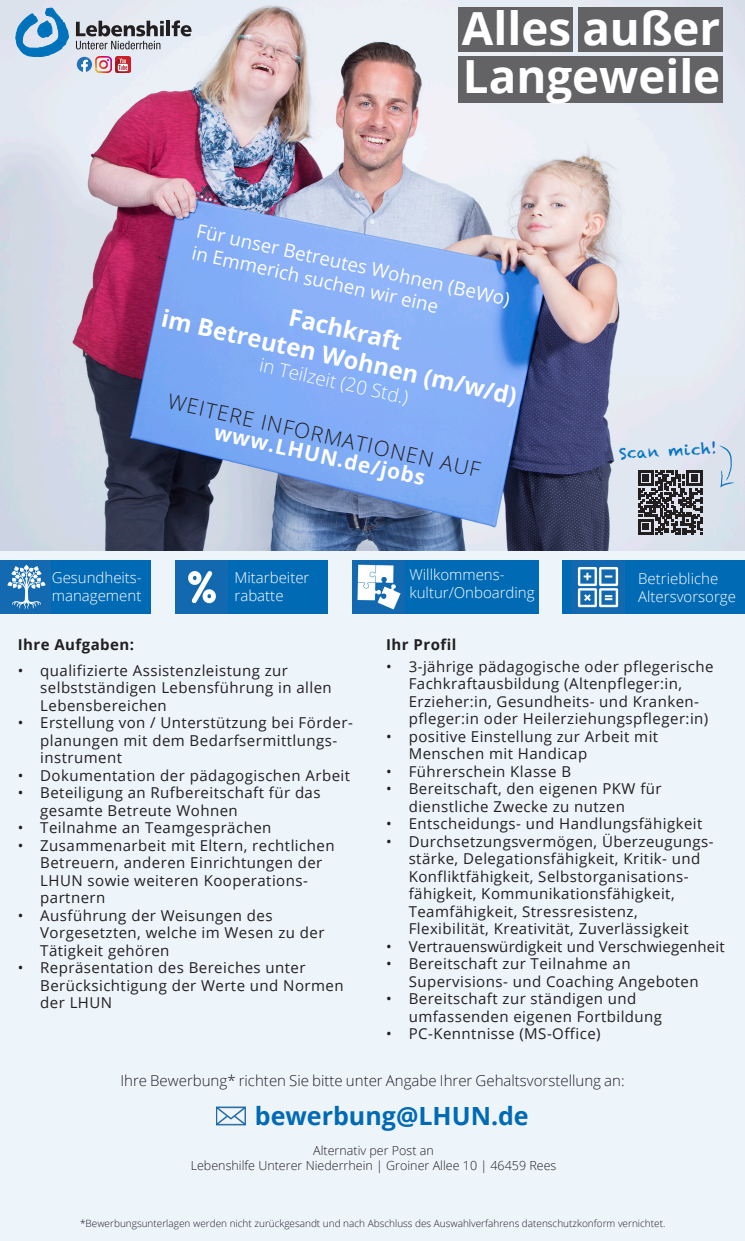
<style>
.page{position:relative;width:745px;height:1241px;background:#fff}
.page>*{position:absolute;margin:0;border:0;box-sizing:border-box;transform-origin:0 0}
.t1{font:700 45.62px "Open Sans";color:#fff}
.t2{font:700 25px "Open Sans";color:#006ab5}
.t3{font:700 23.75px "Open Sans";color:#fff}
.t4{font:300 20.88px/19.8px "Open Sans";color:#231f20;text-align:center}
.t5{font:18.75px/22.8px "Open Sans";color:#fff}
.t6{font:300 18.75px "Open Sans";color:#fff}
.t7{font:15px/17.5px "Open Sans";letter-spacing:.03em;color:#231f20}
.t8{font:300 15px/18px "Open Sans";color:#fff}
.t9{font:300 15px "Open Sans";color:#231f20}
.t10{font:15px "Open Sans";letter-spacing:.01em;color:#231f20}
.t11{font:700 15px "Open Sans";letter-spacing:.03em;color:#231f20}
.t12{font:15px "Chalkduster";color:#0072bc}
.t13{font:300 12.5px "Open Sans";color:#231f20}
.t14{font:300 10px "Open Sans";color:#231f20}
.s1{font-weight:700;color:#fff}
</style>
<div class="page">
<div style="left:0;top:550px;width:744px;height:690px;background:#edf4fa"></div>
<img style="left:0;top:0;width:744px;height:550px">
<div style="left:458px;top:7px;width:114px;height:45px;background:#636366"></div>
<div style="left:578px;top:7px;width:144px;height:45px;background:#636366"></div>
<div style="left:458px;top:56px;width:264px;height:47px;background:#636366"></div>
<svg style="left:16px;top:8px;width:53px;height:49px;background:#73add6"></svg>
<hr style="left:166px;top:21px;width:4px;height:15px;background:#231f20">
<svg style="left:171px;top:20px;width:20px;height:16px"></svg>
<svg style="left:76px;top:21px;width:88px;height:28px;background:#9ea1a7"></svg>
<svg style="left:77px;top:57px;width:15px;height:15px"></svg>
<img style="left:96px;top:57px;width:15px;height:15px">
<img style="left:115px;top:57px;width:15px;height:15px">
<div style="left:562px;top:560px;width:182px;height:53px;background:#006ab5"></div>
<img style="left:571px;top:560px;width:53px;height:53px">
<img style="left:216px;top:1106px;width:29px;height:18px">
<img style="left:0;top:560px;width:52px;height:53px">
<div style="left:52px;top:560px;width:99px;height:53px;background:#006ab5"></div>
<img style="left:175px;top:560px;width:53px;height:53px">
<div style="left:228px;top:560px;width:99px;height:53px;background:#006ab5"></div>
<img style="left:352px;top:560px;width:53px;height:53px">
<div style="left:405px;top:560px;width:133px;height:53px;background:#006ab5"></div>
<svg style="left:718px;top:445px;width:16px;height:42px"></svg>
<svg style="left:637px;top:470px;width:64px;height:64px;background:#656469"></svg>
<p class="t1" style="left:461px;top:-4px;width:260px">Alles außer</p>
<p class="t1" style="left:462px;top:44px;width:259px">Langeweile</p>
<p class="t5" style="left:200px;top:217px;width:321px;rotate:13deg">Für unser Betreutes Wohnen (BeWo) in Emmerich suchen wir eine</p>
<p class="t3" style="left:166px;top:300px;width:364px;rotate:13deg">im Betreuten Wohnen (m/w/d)</p>
<p class="t3" style="left:293px;top:300px;width:116px;rotate:13deg">Fachkraft</p>
<p class="t6" style="left:263px;top:351px;width:153px;rotate:13deg">in Teilzeit (20 Std.)</p>
<p class="t4" style="left:171px;top:389px;width:321px;rotate:13deg">WEITERE INFORMATIONEN AUF <span class="s1">www.LHUN.de/jobs</span></p>
<p class="t8" style="left:52px;top:568px;width:91px">Gesundheits-</p>
<p class="t8" style="left:52px;top:586px;width:91px">management</p>
<p class="t11" style="left:18px;top:634px;width:118px">Ihre Aufgaben:</p>
<p class="t8" style="left:234px;top:568px;width:76px">Mitarbeiter rabatte</p>
<p class="t8" style="left:409px;top:565px;width:96px">Willkommens-</p>
<p class="t8" style="left:409px;top:583px;width:126px">kultur/Onboarding</p>
<p class="t11" style="left:386px;top:634px;width:72px">Ihr Profil</p>
<p class="t12" style="left:618px;top:444px;width:99px;rotate:-3deg">Scan mich!</p>
<p class="t8" style="left:637px;top:568px;width:82px">Betriebliche</p>
<p class="t8" style="left:637px;top:586px;width:99px">Altersvorsorge</p>
<p class="t7" style="left:40px;top:661px;width:293px;text-indent:-22px">• qualifizierte Assistenzleistung zur selbstständigen Lebensführung in allen<br>Lebensbereichen</p>
<p class="t7" style="left:40px;top:713px;width:314px;text-indent:-22px">• Erstellung von / Unterstützung bei Förder&shy;planungen mit dem Bedarfsermittlungs&shy;instrument</p>
<p class="t7" style="left:18px;top:766px;width:334px">• Dokumentation der pädagogischen Arbeit</p>
<p class="t7" style="left:40px;top:783px;width:282px;text-indent:-22px">• Beteiligung an Rufbereitschaft für das gesamte Betreute Wohnen</p>
<p class="t7" style="left:18px;top:818px;width:255px">• Teilnahme an Teamgesprächen</p>
<p class="t7" style="left:40px;top:836px;width:295px;text-indent:-22px">• Zusammenarbeit mit Eltern, rechtlichen<br>Betreuern, anderen Einrichtungen der<br>LHUN sowie weiteren Kooperations&shy;partnern</p>
<p class="t7" style="left:40px;top:906px;width:285px;text-indent:-22px">• Ausführung der Weisungen des<br>Vorgesetzten, welche im Wesen zu der<br>Tätigkeit gehören</p>
<p class="t7" style="left:40px;top:958px;width:305px;text-indent:-22px">• Repräsentation des Bereiches unter<br>Berücksichtigung der Werte und Normen der LHUN</p>
<p class="t7" style="left:408px;top:656px;width:306px;text-indent:-22px">• 3-jährige pädagogische oder pflegerische Fachkraftausbildung (Altenpfleger:in, Erzieher:in, Gesundheits- und Kranken&shy;pfleger:in oder Heilerziehungspfleger:in)</p>
<p class="t7" style="left:408px;top:726px;width:251px;text-indent:-22px">• positive Einstellung zur Arbeit mit<br>Menschen mit Handicap</p>
<p class="t7" style="left:386px;top:761px;width:186px">• Führerschein Klasse B</p>
<p class="t7" style="left:408px;top:779px;width:254px;text-indent:-22px">• Bereitschaft, den eigenen PKW für dienstliche Zwecke zu nutzen</p>
<p class="t7" style="left:386px;top:814px;width:317px">• Entscheidungs- und Handlungsfähigkeit</p>
<p class="t7" style="left:408px;top:831px;width:306px;text-indent:-22px">• Durchsetzungsvermögen, Überzeugungs&shy;stärke, Delegationsfähigkeit, Kritik- und Konfliktfähigkeit, Selbstorganisations&shy;fähigkeit, Kommunikationsfähigkeit, Teamfähigkeit, Stressresistenz, Flexibilität, Kreativität, Zuverlässigkeit</p>
<p class="t10" style="left:386px;top:935px;width:340px">• Vertrauenswürdigkeit und Verschwiegenheit</p>
<p class="t7" style="left:408px;top:954px;width:291px;text-indent:-22px">• Bereitschaft zur Teilnahme an<br>Supervisions- und Coaching Angeboten</p>
<p class="t7" style="left:408px;top:989px;width:255px;text-indent:-22px">• Bereitschaft zur ständigen und umfassenden eigenen Fortbildung</p>
<p class="t7" style="left:386px;top:1024px;width:216px">• PC-Kenntnisse (MS-Office)</p>
<p class="t9" style="left:120px;top:1069px;width:505px">Ihre Bewerbung* richten Sie bitte unter Angabe Ihrer Gehaltsvorstellung an:</p>
<p class="t2" style="left:255px;top:1098px;width:275px">bewerbung@LHUN.de</p>
<p class="t13" style="left:313px;top:1141px;width:122px">Alternativ per Post an</p>
<p class="t13" style="left:190px;top:1156px;width:367px">Lebenshilfe Unterer Niederrhein | Groiner Allee 10 | 46459 Rees</p>
<p class="t14" style="left:80px;top:1216px;width:586px">*Bewerbungsunterlagen werden nicht zurückgesandt und nach Abschluss des Auswahlverfahrens datenschutzkonform vernichtet.</p>
</div>
